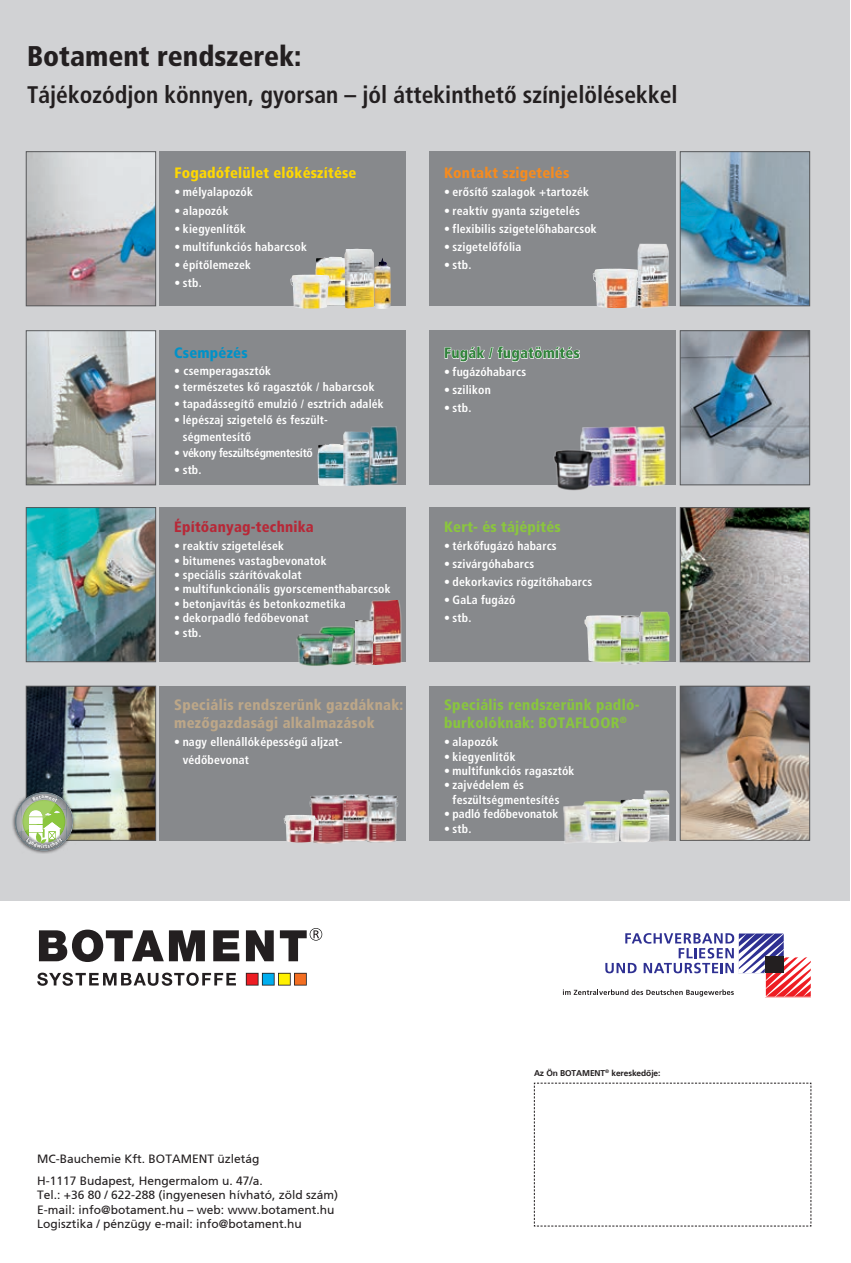
<style>
.page{position:relative;width:851px;height:1263px;background:#fff}
.page>*{position:absolute;margin:0;border:0;box-sizing:border-box;transform-origin:0 0}
.t1{font:900 condensed 28.5px "Frutiger LT Com";color:#231f20}
.t2{font:700 condensed 24px "Frutiger LT Com";color:#231f20}
.t3{font:900 condensed 15px/18px "Frutiger LT Com";letter-spacing:.02em;color:#bda788}
.t4{font:900 condensed 15px/18px "Frutiger LT Com";letter-spacing:.02em;color:#89c53f}
.t5{font:900 condensed 15px "Frutiger LT Com";letter-spacing:.015em;color:#ffd801}
.t6{font:900 condensed 15px "Frutiger LT Com";letter-spacing:.015em;color:#b72837}
.t7{font:900 condensed 15px "Frutiger LT Com";letter-spacing:.015em;color:#f68c1f}
.t8{font:900 condensed 15px "Frutiger LT Com";letter-spacing:.015em;color:#32843c}
.t9{font:900 condensed 15px "Frutiger LT Com";letter-spacing:.015em;color:#8bc63e}
.t10{font:900 condensed 15px "Frutiger LT Com";letter-spacing:.015em;color:#0092c8}
.t11{font:700 condensed 12px/18px "Frutiger LT Com";letter-spacing:.015em;color:#fff}
.t12{font:12px/14.4px "Frutiger 55 Roman";color:#231f20}
.t13{font:700 condensed 12px "Frutiger LT Com";letter-spacing:-.025em;color:#fff}
.t14{font:700 8.4px "H Fruti";letter-spacing:-.01em;color:#231f20}
</style>
<div class="page">
<div style="left:0;top:0;width:849px;height:900px;background:#d1d2d4"></div>
<svg style="left:246px;top:973px;width:61px;height:12px"></svg>
<svg style="left:39px;top:929px;width:166px;height:33px"></svg>
<svg style="left:213px;top:930px;width:26px;height:31px"></svg>
<svg style="left:246px;top:930px;width:28px;height:31px"></svg>
<svg style="left:37px;top:972px;width:199px;height:14px"></svg>
<svg style="left:280px;top:928px;width:42px;height:33px"></svg>
<svg style="left:533px;top:1082px;width:278px;height:145px"></svg>
<svg style="left:563px;top:933px;width:248px;height:64px"></svg>
<svg style="left:26px;top:151px;width:379px;height:155px;background:#97999d"></svg>
<svg style="left:429px;top:151px;width:381px;height:155px;background:#819099"></svg>
<svg style="left:26px;top:330px;width:379px;height:156px;background:#999a9c"></svg>
<img style="left:26px;top:507px;width:379px;height:155px">
<svg style="left:429px;top:507px;width:381px;height:155px;background:#878787"></svg>
<svg style="left:429px;top:685px;width:381px;height:156px;background:#8e8b89"></svg>
<img style="left:315px;top:257px;width:29px;height:49px">
<img style="left:344px;top:249px;width:30px;height:60px">
<img style="left:290px;top:275px;width:37px;height:34px">
<img style="left:374px;top:258px;width:17px;height:51px">
<img style="left:317px;top:444px;width:26px;height:42px">
<img style="left:343px;top:432px;width:26px;height:54px">
<img style="left:370px;top:426px;width:29px;height:59px">
<svg style="left:429px;top:330px;width:381px;height:156px;background:#8b9197"></svg>
<img style="left:639px;top:426px;width:28px;height:61px">
<img style="left:612px;top:426px;width:27px;height:61px">
<img style="left:578px;top:426px;width:34px;height:60px">
<img style="left:547px;top:439px;width:51px;height:52px">
<img style="left:317px;top:621px;width:44px;height:45px">
<img style="left:363px;top:601px;width:43px;height:63px">
<img style="left:355px;top:620px;width:17px;height:44px">
<img style="left:293px;top:631px;width:45px;height:35px">
<img style="left:584px;top:615px;width:36px;height:47px">
<img style="left:620px;top:615px;width:19px;height:49px">
<img style="left:639px;top:612px;width:19px;height:50px">
<img style="left:582px;top:801px;width:38px;height:42px">
<img style="left:643px;top:790px;width:26px;height:52px">
<img style="left:620px;top:799px;width:29px;height:43px">
<img style="left:559px;top:805px;width:35px;height:38px">
<img style="left:592px;top:269px;width:44px;height:39px">
<img style="left:637px;top:243px;width:31px;height:65px">
<div style="left:11px;top:789px;width:66px;height:65px;background:#231f20;opacity:.75"></div>
<img style="left:15px;top:685px;width:390px;height:165px">
<p class="t1" style="left:27px;top:39px;width:276px">Botament rendszerek:</p>
<p class="t2" style="left:27px;top:81px;width:652px">Tájékozódjon könnyen, gyorsan – jól áttekinthető színjelölésekkel</p>
<p class="t5" style="left:174px;top:164px;width:183px">Fogadófelület előkészítése</p>
<p class="t11" style="left:174px;top:183px;width:80px">• mélyalapozók</p>
<p class="t11" style="left:174px;top:201px;width:56px">• alapozók</p>
<p class="t11" style="left:174px;top:219px;width:73px">• kiegyenlítők</p>
<p class="t11" style="left:174px;top:237px;width:134px">• multifunkciós habarcsok</p>
<p class="t11" style="left:174px;top:255px;width:78px">• építőlemezek</p>
<p class="t11" style="left:174px;top:273px;width:29px">• stb.</p>
<p class="t10" style="left:174px;top:344px;width:75px">Csempézés</p>
<p class="t11" style="left:174px;top:362px;width:98px">• csemperagasztók</p>
<p class="t11" style="left:174px;top:378px;width:202px">• természetes kő ragasztók / habarcsok</p>
<p class="t11" style="left:174px;top:395px;width:211px">• tapadássegítő emulzió / esztrich adalék</p>
<p class="t11" style="left:174px;top:411px;width:155px">• lépészaj szigetelő és feszült-</p>
<p class="t11" style="left:183px;top:428px;width:70px">ségmentesítő</p>
<p class="t13" style="left:174px;top:446px;width:140px">• vékony feszültségmentesítő</p>
<p class="t11" style="left:174px;top:461px;width:29px">• stb.</p>
<p class="t6" style="left:174px;top:517px;width:141px">Építőanyag-technika</p>
<p class="t11" style="left:174px;top:537px;width:111px">• reaktív szigetelések</p>
<p class="t11" style="left:174px;top:551px;width:154px">• bitumenes vastagbevonatok</p>
<p class="t11" style="left:174px;top:566px;width:129px">• speciális szárítóvakolat</p>
<p class="t11" style="left:174px;top:580px;width:218px">• multifunkcionális gyorscementhabarcsok</p>
<p class="t11" style="left:174px;top:595px;width:173px">• betonjavítás és betonkozmetika</p>
<p class="t11" style="left:174px;top:609px;width:136px">• dekorpadló fedőbevonat</p>
<p class="t11" style="left:174px;top:623px;width:29px">• stb.</p>
<p class="t3" style="left:174px;top:696px;width:231px">Speciális rendszerünk gazdáknak: mezőgazdasági alkalmazások</p>
<p class="t11" style="left:183px;top:733px;width:161px;text-indent:-9px">• nagy ellenállóképességű aljzat&shy;védőbevonat</p>
<p class="t7" style="left:444px;top:164px;width:127px">Kontakt szigetelés</p>
<p class="t11" style="left:444px;top:183px;width:146px">• erősítő szalagok +tartozék</p>
<p class="t11" style="left:444px;top:201px;width:137px">• reaktív gyanta szigetelés</p>
<p class="t11" style="left:444px;top:219px;width:154px">• flexibilis szigetelőhabarcsok</p>
<p class="t11" style="left:444px;top:237px;width:79px">• szigetelőfólia</p>
<p class="t11" style="left:444px;top:255px;width:29px">• stb.</p>
<p class="t8" style="left:444px;top:344px;width:137px">Fugák / fugatömítés</p>
<p class="t11" style="left:444px;top:363px;width:84px">• fugázóhabarcs</p>
<p class="t11" style="left:444px;top:381px;width:48px">• szilikon</p>
<p class="t11" style="left:444px;top:399px;width:29px">• stb.</p>
<p class="t9" style="left:444px;top:517px;width:118px">Kert- és tájépítés</p>
<p class="t11" style="left:444px;top:536px;width:114px">• térkőfugázó habarcs</p>
<p class="t11" style="left:444px;top:554px;width:92px">• szivárgóhabarcs</p>
<p class="t11" style="left:444px;top:572px;width:149px">• dekorkavics rögzítőhabarcs</p>
<p class="t11" style="left:444px;top:590px;width:73px">• GaLa fugázó</p>
<p class="t11" style="left:444px;top:608px;width:29px">• stb.</p>
<p class="t4" style="left:444px;top:696px;width:197px">Speciális rendszerünk padló&shy;burkolóknak: BOTAFLOOR<sup>®</sup></p>
<p class="t11" style="left:444px;top:733px;width:56px">• alapozók</p>
<p class="t11" style="left:444px;top:747px;width:73px">• kiegyenlítők</p>
<p class="t11" style="left:444px;top:762px;width:132px">• multifunkciós ragasztók</p>
<p class="t11" style="left:452px;top:778px;width:108px;line-height:14.4px;text-indent:-9px">• zajvédelem és feszültségmentesítés</p>
<p class="t11" style="left:444px;top:805px;width:116px">• padló fedőbevonatok</p>
<p class="t11" style="left:444px;top:819px;width:29px">• stb.</p>
<p class="t12" style="left:37px;top:1152px;width:224px">MC-Bauchemie Kft. BOTAMENT üzletág</p>
<p class="t12" style="left:37px;top:1173px;width:302px">H-1117 Budapest, Hengermalom u. 47/a.<br>Tel.: +36 80 / 622-288 (ingyenesen hívható, zöld szám)</p>
<p class="t12" style="left:37px;top:1202px;width:298px">E-mail: info@botament.hu – web: www.botament.hu</p>
<p class="t12" style="left:37px;top:1217px;width:266px">Logisztika / pénzügy e-mail: info@botament.hu</p>
<p class="t14" style="left:534px;top:1068px;width:128px">Az Ön BOTAMENT<sup>®</sup> kereskedője:</p>
</div>
